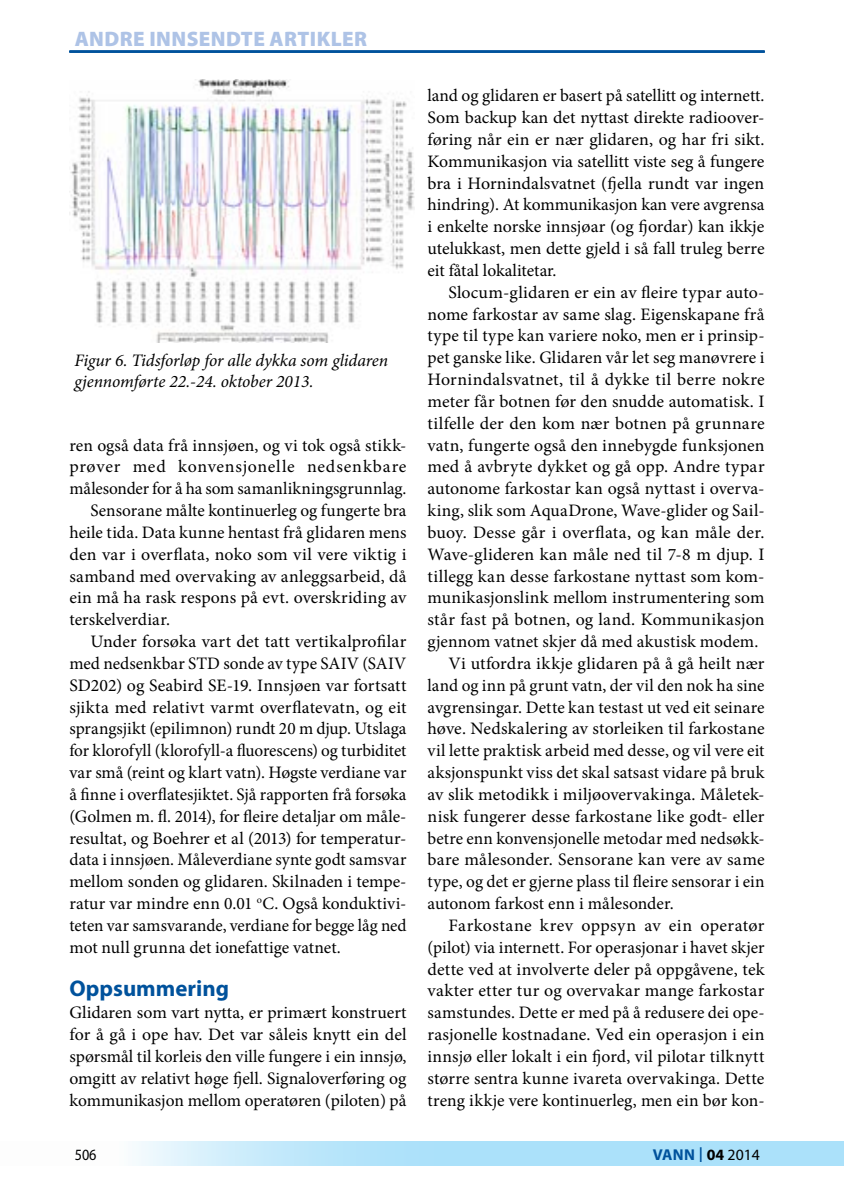
<style>
.page{position:relative;width:844px;height:1191px;background:#fff}
.page>*{position:absolute;margin:0;border:0;box-sizing:border-box;transform-origin:0 0}
.t1{font:700 22.75px "Myriad Pro";color:#00529c}
.t2{font:900 21px "Myriad Pro";letter-spacing:.02em;color:#aec3e6}
.t3{font:17.5px/21.9px "Minion Pro";letter-spacing:.005em;color:#000;text-align:justify}
.t4{font:italic 17.5px/21px "Minion Pro";letter-spacing:-.005em;color:#000}
.t5{font:17.5px "Minion Pro";letter-spacing:.04em;color:#000}
.t6{font:700 15.75px "Myriad Pro";letter-spacing:.01em;color:#00529c}
.t7{font:15.75px "Myriad Pro";color:#000;scale:.9 1}
.t8{font:700 15.75px "Myriad Pro";color:#000}
.t9{font:15.75px "Myriad Pro";color:#000}
.s1{font-weight:400;font-size:21.88px}
.s2{color:#000}
.s3{font-weight:400;color:#000}
</style>
<div class="page">
<svg style="left:136px;top:1141px;width:707px;height:25px;background:#b6e4fa"></svg>
<hr style="left:69px;top:51px;width:695px;height:1px;background:#00529c">
<svg style="left:843px;top:1141px;width:1px;height:25px"></svg>
<img style="left:69px;top:79px;width:345px;height:263px">
<p class="t2" style="left:75px;top:24px;width:294px">ANDRE INNSENDTE ARTIKLER</p>
<p class="t4" style="left:74px;top:350px;width:315px">Figur 6. Tidsforløp for alle dykka som glidaren gjennomførte 22.-24. oktober 2013.</p>
<p class="t3" style="left:69px;top:434px;width:338px">ren også data frå innsjøen, og vi tok også stikk-</p>
<p class="t5" style="left:69px;top:455px;width:338px">prøver med konvensjonelle nedsenkbare</p>
<p class="t3" style="left:69px;top:478px;width:338px">målesonder for å ha som samanlikningsgrunnlag.</p>
<p class="t3" style="left:90px;top:499px;width:317px">Sensorane målte kontinuerleg og fungerte bra</p>
<p class="t3" style="left:69px;top:521px;width:338px">heile tida. Data kunne hentast frå glidaren mens</p>
<p class="t3" style="left:69px;top:543px;width:338px">den var i overflata, noko som vil vere viktig i</p>
<p class="t3" style="left:69px;top:565px;width:338px">samband med overvaking av anleggsarbeid, då</p>
<p class="t3" style="left:69px;top:587px;width:338px">ein må ha rask respons på evt. overskriding av</p>
<p class="t3" style="left:69px;top:609px;width:102px">terskelverdiar.</p>
<p class="t3" style="left:90px;top:630px;width:317px">Under forsøka vart det tatt vertikalprofilar</p>
<p class="t3" style="left:69px;top:652px;width:338px">med nedsenkbar STD sonde av type SAIV (SAIV</p>
<p class="t3" style="left:69px;top:674px;width:338px">SD202) og Seabird SE-19. Innsjøen var fortsatt</p>
<p class="t3" style="left:69px;top:696px;width:338px">sjikta med relativt varmt overflatevatn, og eit</p>
<p class="t3" style="left:69px;top:718px;width:338px">sprangsjikt (epilimnon) rundt 20 m djup. Utslaga</p>
<p class="t3" style="left:69px;top:740px;width:338px">for klorofyll (klorofyll-a fluorescens) og turbiditet</p>
<p class="t3" style="left:69px;top:761px;width:338px">var små (reint og klart vatn). Høgste verdiane var</p>
<p class="t3" style="left:69px;top:783px;width:338px">å finne i overflatesjiktet. Sjå rapporten frå forsøka</p>
<p class="t3" style="left:69px;top:805px;width:338px">(Golmen m. fl. 2014), for fleire detaljar om måle-</p>
<p class="t3" style="left:69px;top:827px;width:338px">resultat, og Boehrer et al (2013) for temperatur-</p>
<p class="t3" style="left:69px;top:849px;width:338px">data i innsjøen. Måleverdiane synte godt samsvar</p>
<p class="t3" style="left:69px;top:870px;width:338px">mellom sonden og glidaren. Skilnaden i tempe-</p>
<p class="t3" style="left:69px;top:892px;width:338px">ratur var mindre enn 0.01 <sup>o</sup>C. Også konduktivi-</p>
<p class="t3" style="left:69px;top:914px;width:338px">teten var samsvarande, verdiane for begge låg ned</p>
<p class="t3" style="left:69px;top:936px;width:273px">mot null grunna det ionefattige vatnet.</p>
<h1 class="t1" style="left:69px;top:974px;width:161px">Oppsummering</h1>
<p class="t3" style="left:69px;top:1001px;width:338px">Glidaren som vart nytta, er primært konstruert for å gå i ope hav. Det var såleis knytt ein del spørsmål til korleis den ville fungere i ein innsjø, omgitt av relativt høge fjell. Signaloverføring og kommunikasjon mellom operatøren (piloten) på</p>
<p class="t3" style="left:427px;top:85px;width:338px">land og glidaren er basert på satellitt og internett.<br>Som backup kan det nyttast direkte radioover&shy;føring når ein er nær glidaren, og har fri sikt.<br>Kommunikasjon via satellitt viste seg å fungere bra i Hornindalsvatnet (fjella rundt var ingen hindring). At kommunikasjon kan vere avgrensa i enkelte norske innsjøar (og fjordar) kan ikkje utelukkast, men dette gjeld i så fall truleg berre eit fåtal lokalitetar.</p>
<p class="t3" style="left:448px;top:281px;width:317px">Slocum-glidaren er ein av fleire typar auto-</p>
<p class="t3" style="left:427px;top:303px;width:338px">nome farkostar av same slag. Eigenskapane frå</p>
<p class="t3" style="left:427px;top:325px;width:338px">type til type kan variere noko, men er i prinsip-</p>
<p class="t3" style="left:427px;top:347px;width:338px">pet ganske like. Glidaren vår let seg manøvrere i</p>
<p class="t3" style="left:427px;top:368px;width:338px">Hornindalsvatnet, til å dykke til berre nokre</p>
<p class="t3" style="left:427px;top:390px;width:338px">meter får botnen før den snudde automatisk. I</p>
<p class="t3" style="left:427px;top:412px;width:338px">tilfelle der den kom nær botnen på grunnare</p>
<p class="t3" style="left:427px;top:434px;width:338px">vatn, fungerte også den innebygde funksjonen</p>
<p class="t3" style="left:427px;top:456px;width:338px">med å avbryte dykket og gå opp. Andre typar</p>
<p class="t3" style="left:427px;top:478px;width:338px">autonome farkostar kan også nyttast i overva-</p>
<p class="t3" style="left:427px;top:499px;width:336px">king, slik som AquaDrone, Wave-glider og Sail-</p>
<p class="t3" style="left:427px;top:521px;width:338px">buoy. Desse går i overflata, og kan måle der.</p>
<p class="t3" style="left:427px;top:543px;width:338px">Wave-glideren kan måle ned til 7-8 m djup. I</p>
<p class="t3" style="left:427px;top:565px;width:338px">tillegg kan desse farkostane nyttast som kom-</p>
<p class="t3" style="left:427px;top:587px;width:338px">munikasjonslink mellom instrumentering som</p>
<p class="t3" style="left:427px;top:609px;width:338px">står fast på botnen, og land. Kommunikasjon</p>
<p class="t3" style="left:427px;top:630px;width:332px">gjennom vatnet skjer då med akustisk modem.</p>
<p class="t3" style="left:448px;top:652px;width:317px">Vi utfordra ikkje glidaren på å gå heilt nær</p>
<p class="t3" style="left:427px;top:674px;width:338px">land og inn på grunt vatn, der vil den nok ha sine</p>
<p class="t3" style="left:427px;top:696px;width:338px">avgrensingar. Dette kan testast ut ved eit seinare</p>
<p class="t3" style="left:427px;top:718px;width:338px">høve. Nedskalering av storleiken til farkostane</p>
<p class="t3" style="left:427px;top:740px;width:338px">vil lette praktisk arbeid med desse, og vil vere eit</p>
<p class="t3" style="left:427px;top:761px;width:338px">aksjonspunkt viss det skal satsast vidare på bruk</p>
<p class="t3" style="left:427px;top:783px;width:338px">av slik metodikk i miljøovervakinga. Måletek-</p>
<p class="t3" style="left:427px;top:805px;width:338px">nisk fungerer desse farkostane like godt- eller</p>
<p class="t3" style="left:427px;top:827px;width:338px">betre enn konvensjonelle metodar med nedsøkk-</p>
<p class="t3" style="left:427px;top:849px;width:338px">bare målesonder. Sensorane kan vere av same</p>
<p class="t3" style="left:427px;top:870px;width:338px">type, og det er gjerne plass til fleire sensorar i ein</p>
<p class="t3" style="left:427px;top:892px;width:248px">autonom farkost enn i målesonder.</p>
<p class="t3" style="left:448px;top:914px;width:317px">Farkostane krev oppsyn av ein operatør</p>
<p class="t3" style="left:427px;top:936px;width:338px">(pilot) via internett. For operasjonar i havet skjer</p>
<p class="t3" style="left:427px;top:958px;width:338px">dette ved at involverte deler på oppgåvene, tek</p>
<p class="t3" style="left:427px;top:980px;width:338px">vakter etter tur og overvakar mange farkostar</p>
<p class="t3" style="left:427px;top:1001px;width:338px">samstundes. Dette er med på å redusere dei ope-</p>
<p class="t3" style="left:427px;top:1023px;width:338px">rasjonelle kostnadane. Ved ein operasjon i ein</p>
<p class="t3" style="left:427px;top:1045px;width:338px">innsjø eller lokalt i ein fjord, vil pilotar tilknytt</p>
<p class="t3" style="left:427px;top:1067px;width:338px">større sentra kunne ivareta overvakinga. Dette</p>
<p class="t3" style="left:427px;top:1089px;width:338px">treng ikkje vere kontinuerleg, men ein bør kon-</p>
<p class="t6" style="left:652px;top:1144px;width:109px">VANN <span class="s1">I</span> <span class="s2">04</span> <span class="s3">2014</span></p>
<p class="t7" style="left:75px;top:1145px;width:26px">506</p>
<p class="t8" style="left:715px;top:1144px;width:10px">2</p>
<p class="t9" style="left:751px;top:1144px;width:10px">3</p>
</div>
